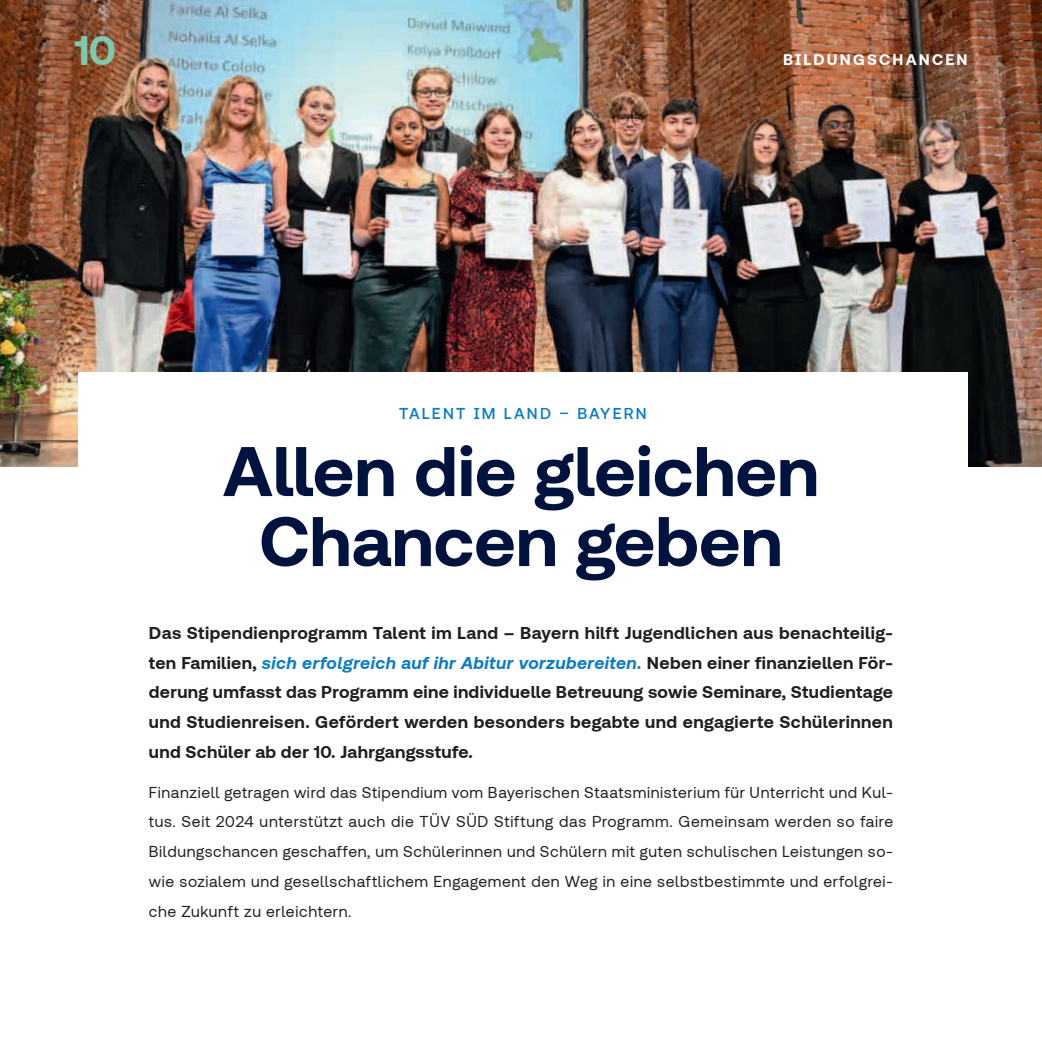
<style>
.page{position:relative;width:1042px;height:1042px;background:#fff}
.page>*{position:absolute;margin:0;border:0;box-sizing:border-box;transform-origin:0 0}
.t1{font:700 70px/70px "TUVSUD Pro";color:#00133e;text-align:center}
.t2{font:700 42px "TUVSUD Pro";color:#7dcaae}
.t3{font:700 17.5px/29.8px "TUVSUD Pro";letter-spacing:.02em;color:#231f20;text-align:justify}
.t4{font:15.75px/29.8px "TUVSUD Pro";letter-spacing:.04em;color:#231f20;text-align:justify}
.t5{font:500 15.75px "TUVSUD Pro";letter-spacing:.14em;color:#0d7dc2}
.t6{font:700 15.75px "TUVSUD Pro";letter-spacing:.14em;color:#fff}
.s1{font-style:italic;color:#0d7dc2}
</style>
<div class="page">
<img style="left:0;top:0;width:1042px;height:466px">
<div style="left:78px;top:372px;width:889px;height:610px;background:#fff"></div>
<h2 class="t2" style="left:74px;top:35px;width:43px">10</h2>
<p class="t6" style="left:783px;top:53px;width:186px">BILDUNGSCHANCEN</p>
<p class="t5" style="left:399px;top:405px;width:249px">TALENT IM LAND – BAYERN</p>
<h1 class="t1" style="left:223px;top:443px;width:597px">Allen die gleichen<br>Chancen geben</h1>
<p class="t3" style="left:149px;top:619px;width:746px">Das Stipendienprogramm Talent im Land – Bayern hilft Jugendlichen aus benachteilig&shy;ten Familien, <span class="s1">sich erfolgreich auf ihr Abitur vorzubereiten.</span> Neben einer finanziellen För&shy;derung umfasst das Programm eine individuelle Betreuung sowie Seminare, Studientage und Studienreisen. Gefördert werden besonders begabte und engagierte Schülerinnen und Schüler ab der 10. Jahrgangsstufe.</p>
<p class="t4" style="left:149px;top:779px;width:746px">Finanziell getragen wird das Stipendium vom Bayerischen Staatsministerium für Unterricht und Kul&shy;tus. Seit 2024 unterstützt auch die TÜV SÜD Stiftung das Programm. Gemeinsam werden so faire Bildungschancen geschaffen, um Schülerinnen und Schülern mit guten schulischen Leistungen so&shy;wie sozialem und gesellschaftlichem Engagement den Weg in eine selbstbestimmte und erfolgrei&shy;che Zukunft zu erleichtern.</p>
</div>
